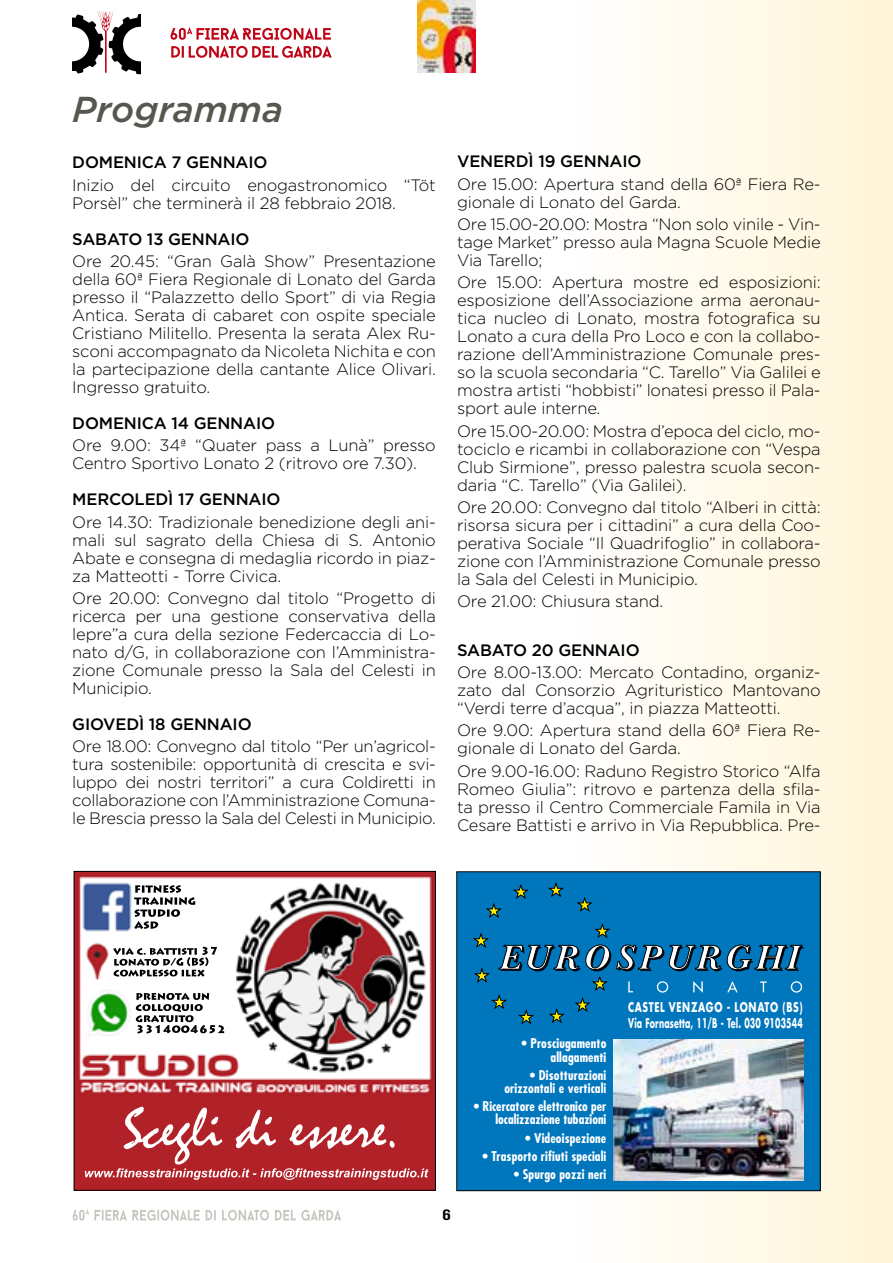
<style>
.page{position:relative;width:893px;height:1263px;background:#fff}
.page>*{position:absolute;margin:0;border:0;box-sizing:border-box;transform-origin:0 0}
.t1{font:italic 500 36px "Gotham";color:#58574f}
.t2{font:300 16.5px/18px "Gotham";letter-spacing:-.01em;color:#000;text-align:justify}
.t3{font:500 16.5px "Gotham";letter-spacing:-.01em;color:#000}
.t4{font:15px "Bebas Neue";color:#000;scale:1.4 1}
.t5{font:700 condensed 13.2px/13.2px "Futura";letter-spacing:.01em;color:#fff;text-align:right}
.t6{font:700 13.2px/15.8px "Futura";letter-spacing:.02em;color:#fff;scale:.7 1}
</style>
<div class="page">
<div style="left:578px;top:0;width:315px;height:1263px;background:linear-gradient(to right,#fffefe,#fff5d7)"></div>
<svg style="left:73px;top:1209px;width:268px;height:11px"></svg>
<img style="left:417px;top:0;width:59px;height:72px">
<div style="left:457px;top:872px;width:363px;height:319px;background:#0076bd"></div>
<div style="left:456px;top:871px;width:365px;height:320px;border:1px solid #000"></div>
<svg style="left:473px;top:882px;width:331px;height:143px"></svg>
<img style="left:614px;top:1039px;width:190px;height:141px">
<svg style="left:171px;top:46px;width:161px;height:12px"></svg>
<svg style="left:170px;top:27px;width:161px;height:13px"></svg>
<svg style="left:72px;top:11px;width:69px;height:63px"></svg>
<img style="left:76px;top:873px;width:358px;height:316px">
<div style="left:74px;top:871px;width:362px;height:320px;border:1px solid #000"></div>
<h1 class="t1" style="left:72px;top:86px;width:212px">Programma</h1>
<p class="t3" style="left:72px;top:152px;width:197px">DOMENICA 7 GENNAIO</p>
<p class="t2" style="left:72px;top:175px;width:365px">Inizio del circuito enogastronomico “Töt<br>Porsèl” che terminerà il 28 febbraio 2018.</p>
<p class="t3" style="left:72px;top:228px;width:179px">SABATO 13 GENNAIO</p>
<p class="t2" style="left:72px;top:252px;width:365px;text-align:left">Ore 20.45: “Gran Galà Show” Presentazione della 60ª Fiera Regionale di Lonato del Garda presso il “Palazzetto dello Sport” di via Regia Antica. Serata di cabaret con ospite speciale Cristiano Militello. Presenta la serata Alex Ru&shy;sconi accompagnato da Nicoleta Nichita e con la partecipazione della cantante Alice Olivari.<br>Ingresso gratuito.</p>
<p class="t3" style="left:72px;top:412px;width:204px">DOMENICA 14 GENNAIO</p>
<p class="t2" style="left:72px;top:436px;width:365px">Ore 9.00: 34ª “Quater pass a Lunà” presso<br>Centro Sportivo Lonato 2 (ritrovo ore 7.30).</p>
<p class="t3" style="left:72px;top:489px;width:210px">MERCOLEDÌ 17 GENNAIO</p>
<p class="t2" style="left:72px;top:512px;width:365px">Ore 14.30: Tradizionale benedizione degli ani&shy;mali sul sagrato della Chiesa di S. Antonio Abate e consegna di medaglia ricordo in piaz&shy;za Matteotti - Torre Civica.</p>
<p class="t2" style="left:72px;top:588px;width:365px">Ore 20.00: Convegno dal titolo “Progetto di ricerca per una gestione conservativa della lepre”a cura della sezione Federcaccia di Lo&shy;nato d/G, in collaborazione con l’Amministra&shy;zione Comunale presso la Sala del Celesti in Municipio.</p>
<p class="t3" style="left:72px;top:713px;width:181px">GIOVEDÌ 18 GENNAIO</p>
<p class="t2" style="left:72px;top:737px;width:365px">Ore 18.00: Convegno dal titolo “Per un’agricol&shy;tura sostenibile: opportunità di crescita e svi&shy;luppo dei nostri territori” a cura Coldiretti in collaborazione con l’Amministrazione Comuna&shy;le Brescia presso la Sala del Celesti in Municipio.</p>
<p class="t3" style="left:457px;top:151px;width:186px">VENERDÌ 19 GENNAIO</p>
<p class="t2" style="left:457px;top:174px;width:365px">Ore 15.00: Apertura stand della 60ª Fiera Re&shy;gionale di Lonato del Garda.</p>
<p class="t2" style="left:457px;top:215px;width:365px">Ore 15.00-20.00: Mostra “Non solo vinile - Vin&shy;tage Market” presso aula Magna Scuole Medie Via Tarello;</p>
<p class="t2" style="left:457px;top:273px;width:365px">Ore 15.00: Apertura mostre ed esposizioni: esposizione dell’Associazione arma aeronau&shy;tica nucleo di Lonato, mostra fotografica su Lonato a cura della Pro Loco e con la collabo&shy;razione dell’Amministrazione Comunale pres&shy;so la scuola secondaria “C. Tarello” Via Galilei e mostra artisti “hobbisti” lonatesi presso il Pala&shy;sport aule interne.</p>
<p class="t2" style="left:457px;top:421px;width:365px">Ore 15.00-20.00: Mostra d’epoca del ciclo, mo&shy;tociclo e ricambi in collaborazione con “Vespa Club Sirmione”, presso palestra scuola secon&shy;daria “C. Tarello” (Via Galilei).</p>
<p class="t2" style="left:457px;top:497px;width:365px">Ore 20.00: Convegno dal titolo “Alberi in città: risorsa sicura per i cittadini” a cura della Coo&shy;perativa Sociale “Il Quadrifoglio” in collabora&shy;zione con l’Amministrazione Comunale presso la Sala del Celesti in Municipio.</p>
<p class="t2" style="left:457px;top:592px;width:205px">Ore 21.00: Chiusura stand.</p>
<p class="t3" style="left:457px;top:639px;width:184px">SABATO 20 GENNAIO</p>
<p class="t2" style="left:457px;top:663px;width:365px">Ore 8.00-13.00: Mercato Contadino, organiz&shy;zato dal Consorzio Agrituristico Mantovano “Verdi terre d’acqua”, in piazza Matteotti.</p>
<p class="t2" style="left:457px;top:721px;width:365px">Ore 9.00: Apertura stand della 60ª Fiera Re&shy;gionale di Lonato del Garda.</p>
<p class="t2" style="left:457px;top:761px;width:365px">Ore 9.00-16.00: Raduno Registro Storico “Alfa Romeo Giulia”: ritrovo e partenza della sfila&shy;ta presso il Centro Commerciale Famila in Via Cesare Battisti e arrivo in Via Repubblica. Pre-</p>
<p class="t5" style="left:521px;top:1037px;width:86px">• Prosciugamento allagamenti</p>
<p class="t5" style="left:504px;top:1068px;width:103px">• Disotturazioni orizzontali e verticali</p>
<p class="t5" style="left:474px;top:1099px;width:134px">• Ricercatore elettronico per localizzazione tubazioni</p>
<p class="t5" style="left:525px;top:1131px;width:83px">• Videoispezione</p>
<p class="t5" style="left:482px;top:1149px;width:125px">• Trasporto rifiuti speciali</p>
<p class="t5" style="left:514px;top:1167px;width:94px">• Spurgo pozzi neri</p>
<p class="t6" style="left:628px;top:999px;width:251px">CASTEL VENZAGO - LONATO (BS)<br>Via Fornasetta, 11/B - Tel. 030 9103544</p>
<p class="t4" style="left:442px;top:1207px;width:7px">6</p>
</div>
